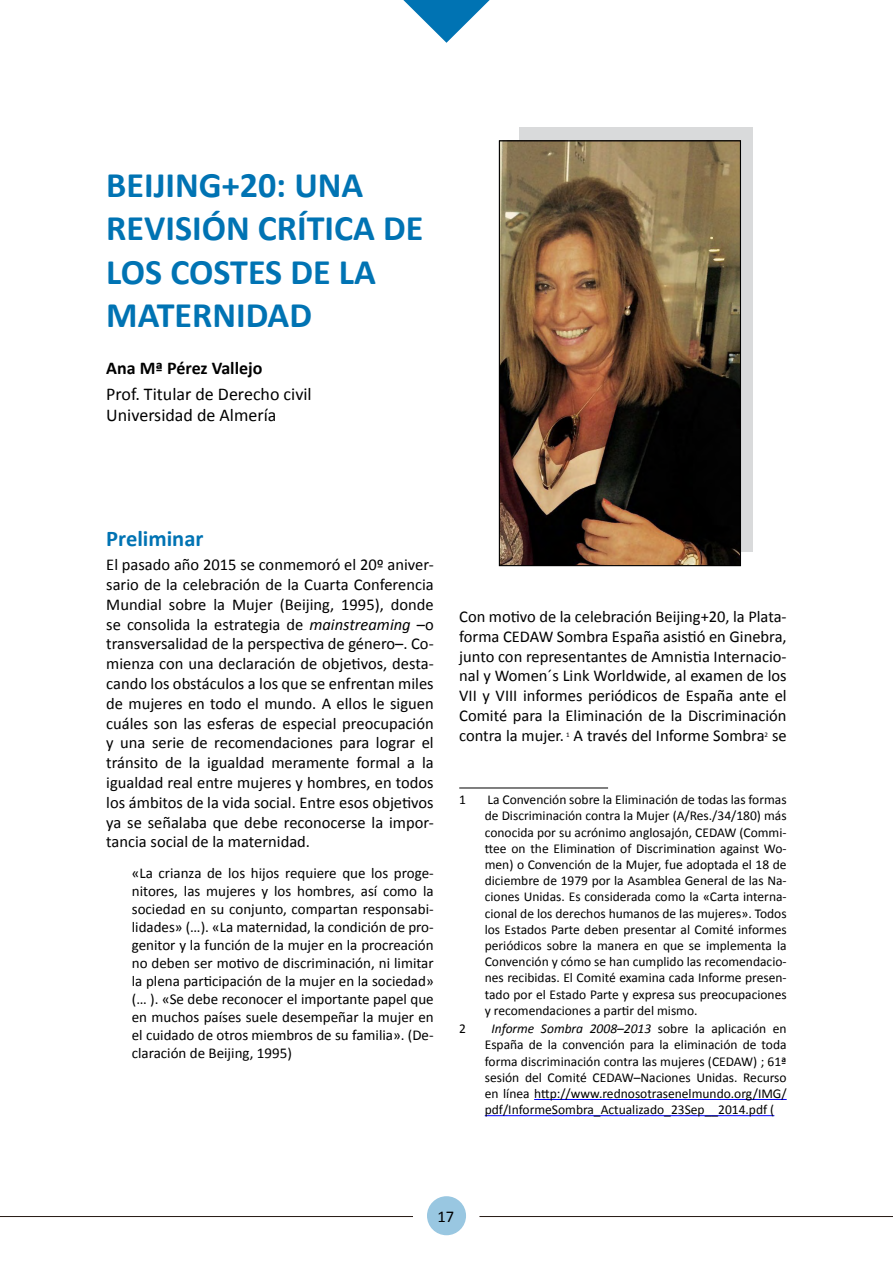
<style>
.page{position:relative;width:893px;height:1263px;background:#fff}
.page>*{position:absolute;margin:0;border:0;box-sizing:border-box;transform-origin:0 0}
.t1{font:700 36px/43.2px "Calibri";color:#0073b3}
.t2{font:700 22.5px "Calibri";color:#0073b3}
.t3{font:18px/21.6px "Calibri";color:#000}
.t4{font:700 18px "Calibri";color:#000}
.t5{font:16.5px/19.8px "Calibri";color:#000;text-align:justify}
.t6{font:15px/18px "Calibri";color:#000;text-align:justify}
.t7{font:13.5px/16.2px "Calibri";color:#000;text-align:justify}
.t8{font:7.05px "Calibri";color:#000}
.s1{font-style:italic}
</style>
<div class="page">
<hr style="left:0;top:1216px;width:413px;height:1px;background:#241813">
<hr style="left:479px;top:1216px;width:414px;height:1px;background:#241813">
<div style="left:427px;top:1196px;width:39px;height:39px;background:#99c7e1;border-radius:50%"></div>
<svg style="left:403px;top:0;width:87px;height:43px"></svg>
<hr style="left:0;top:0;width:1px;height:43px;background:#0073b3">
<div style="left:519px;top:128px;width:234px;height:424px;background:#d9dadb"></div>
<hr style="left:459px;top:788px;width:149px;height:1px;background:#000">
<hr style="left:534px;top:1099px;width:253px;height:1px;background:#00f">
<hr style="left:485px;top:1115px;width:289px;height:1px;background:#00f">
<img style="left:501px;top:142px;width:238px;height:422px">
<div style="left:499px;top:140px;width:242px;height:426px;border:1px solid #000"></div>
<h1 class="t1" style="left:106px;top:164px;width:212px">BEIJING+20: UNA<br>REVISIÓN CRÍTICA</h1>
<h1 class="t1" style="left:106px;top:250px;width:251px;text-indent:142px">ES DE LA<br>MATERNI DAD</h1>
<h3 class="t4" style="left:106px;top:356px;width:158px">Ana Mª Pérez Vallejo</h3>
<h3 class="t3" style="left:106px;top:383px;width:207px">Prof. Titular de Derecho civil<br>Universidad de Almería</h3>
<h1 class="t1" style="left:106px;top:250px;width:19px">LOS</h1>
<h1 class="t1" style="left:170px;top:250px;width:20px">COST</h1>
<h1 class="t1" style="left:383px;top:207px;width:42px">DE</h1>
<h2 class="t2" style="left:106px;top:524px;width:99px">Preliminar</h2>
<p class="t5" style="left:106px;top:555px;width:329px">El pasado año 2015 se conmemoró el 20º aniver&shy;sario de la celebración de la Cuarta Conferencia Mundial sobre la Mujer (Beijing, 1995), donde se consolida la estrategia de <span class="s1">mainstreaming</span> –o transversalidad de la perspectiva de género–. Co&shy;mienza con una declaración de objetivos, desta&shy;cando los obstáculos a los que se enfrentan miles de mujeres en todo el mundo. A ellos le siguen cuáles son las esferas de especial preocupación y una serie de recomendaciones para lograr el tránsito de la igualdad meramente formal a la igualdad real entre mujeres y hombres, en todos los ámbitos de la vida social. Entre esos objetivos ya se señalaba que debe reconocerse la impor&shy;tancia social de la maternidad.</p>
<p class="t6" style="left:132px;top:864px;width:303px">«La crianza de los hijos requiere que los proge&shy;nitores, las mujeres y los hombres, así como la sociedad en su conjunto, compartan responsabi&shy;lidades» (…). «La maternidad, la condición de pro&shy;genitor y la función de la mujer en la procreación no deben ser motivo de discriminación, ni limitar la plena participación de la mujer en la sociedad» (… ). «Se debe reconocer el importante papel que en muchos países suele desempeñar la mujer en el cuidado de otros miembros de su familia». (De&shy;claración de Beijing, 1995)</p>
<p class="t5" style="left:459px;top:607px;width:329px">Con motivo de la celebración Beijing+20, la Plata&shy;forma CEDAW Sombra España asistió en Ginebra, junto con representantes de Amnistia Internacio&shy;nal y Women´s Link Worldwide, al examen de los VII y VIII informes periódicos de España ante el Comité para la Eliminación de la Discriminación contra la mujer.</p>
<p class="t8" style="left:566px;top:730px;width:5px">1</p>
<p class="t5" style="left:574px;top:725px;width:192px">A través del Informe Sombra</p>
<p class="t8" style="left:765px;top:730px;width:5px">2</p>
<p class="t5" style="left:772px;top:725px;width:16px">se</p>
<p class="t7" style="left:459px;top:792px;width:8px">1</p>
<p class="t7" style="left:485px;top:792px;width:303px">La Convención sobre la Eliminación de todas las formas de Discriminación contra la Mujer (A/Res./34/180) más conocida por su acrónimo anglosajón, CEDAW (Commi&shy;ttee on the Elimination of Discrimination against Wo&shy;men) o Convención de la Mujer, fue adoptada el 18 de diciembre de 1979 por la Asamblea General de las Na&shy;ciones Unidas. Es considerada como la «Carta interna&shy;cional de los derechos humanos de las mujeres». Todos los Estados Parte deben presentar al Comité informes periódicos sobre la manera en que se implementa la Convención y cómo se han cumplido las recomendacio&shy;nes recibidas. El Comité examina cada Informe presen&shy;tado por el Estado Parte y expresa sus preocupaciones y recomendaciones a partir del mismo.</p>
<p class="t7" style="left:459px;top:1020px;width:8px">2</p>
<p class="t7" style="left:485px;top:1020px;width:303px;text-indent:7px"><span class="s1">Informe Sombra 2008–2013</span> sobre la aplicación en España de la convención para la eliminación de toda forma discriminación contra las mujeres (CEDAW) ; 61ª sesión del Comité CEDAW–Naciones Unidas. Recurso en línea http://www.rednosotrasenelmundo.org/IMG/ pdf/InformeSombra_Actualizado_23Sep__2014.pdf (</p>
<p class="t5" style="left:437px;top:1206px;width:18px">17</p>
</div>
